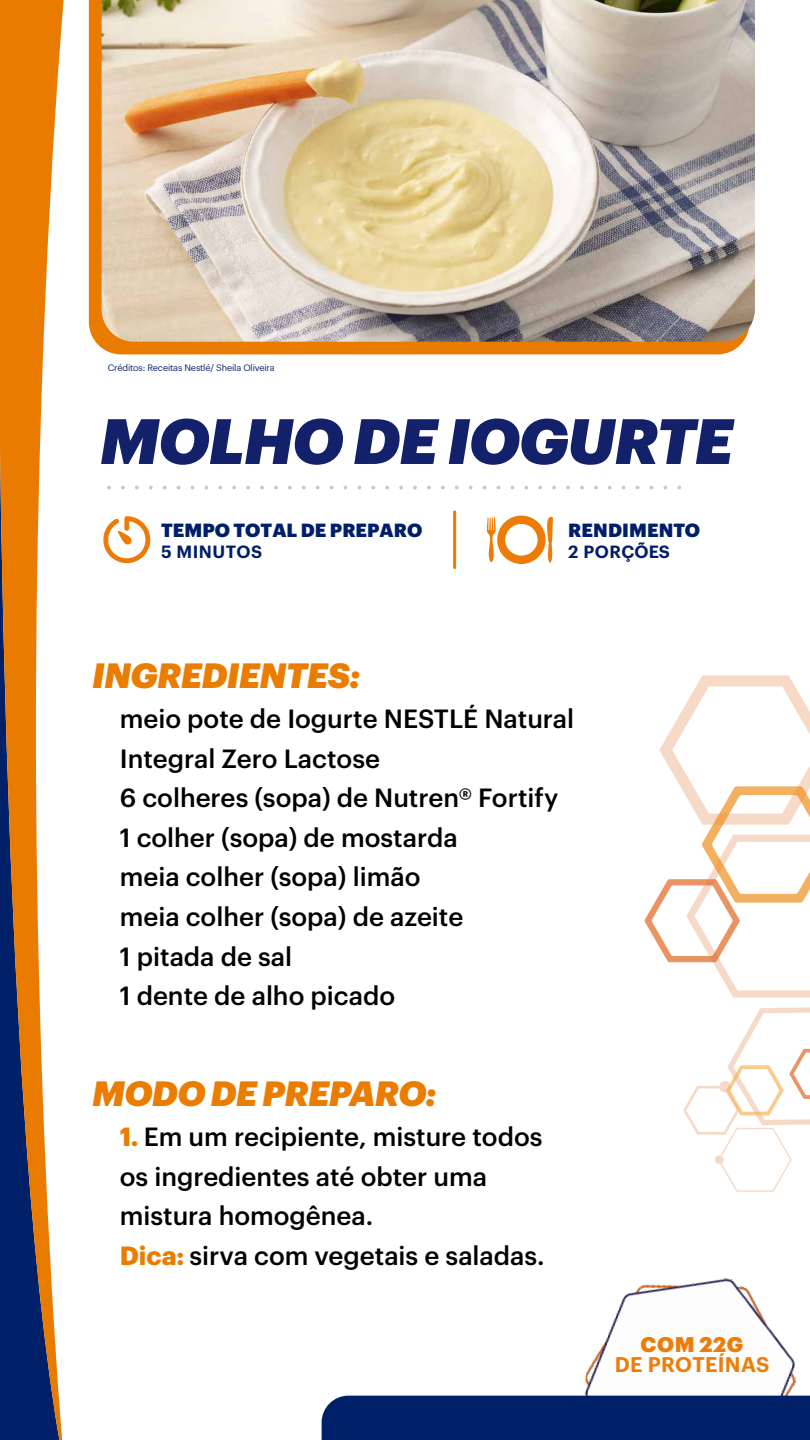
<style>
.page{position:relative;width:810px;height:1440px;background:#fff}
.page>*{position:absolute;margin:0;border:0;box-sizing:border-box;transform-origin:0 0}
.t1{font:italic 900 62.62px "Graphik";letter-spacing:-.02em;color:#13216a}
.t2{font:italic 900 34.42px "Graphik";letter-spacing:-.02em;color:#ea7c00}
.t3{font:500 25.8px/39.6px "Graphik";color:#000}
.t4{font:600 20.77px "Graphik";letter-spacing:.015em;color:#ed7d0a}
.t5{font:900 20.77px "Graphik";letter-spacing:.03em;color:#ed7d0a}
.t6{font:900 18.67px "Graphik";color:#001f69}
.t7{font:600 17.33px "Graphik";letter-spacing:.025em;color:#001f69}
.t8{font:9.15px "Graphik";letter-spacing:-.02em;color:#13216a}
.s1{font-weight:700;color:#ea7c00}
</style>
<div class="page">
<svg style="left:0;top:0;width:64px;height:1440px"></svg>
<svg style="left:645px;top:675px;width:165px;height:323px"></svg>
<svg style="left:683px;top:1007px;width:127px;height:185px"></svg>
<img style="left:580px;top:1278px;width:229px;height:118px">
<div style="left:322px;top:1396px;width:488px;height:44px;background:#002169"></div>
<svg style="left:107px;top:486px;width:572px;height:3px"></svg>
<svg style="left:487px;top:516px;width:66px;height:48px"></svg>
<svg style="left:103px;top:516px;width:48px;height:48px"></svg>
<hr style="left:453px;top:511px;width:3px;height:58px;background:#ec7c07;border-radius:2px">
<div style="left:89px;top:0;width:654px;height:354px;background:#e97c00"></div>
<img style="left:102px;top:0;width:653px;height:342px">
<p class="t8" style="left:108px;top:360px;width:168px">Créditos: Receitas Nestlé/ Sheila Oliveira</p>
<h1 class="t1" style="left:100px;top:392px;width:635px">MOLHO DE IOGURTE</h1>
<p class="t6" style="left:161px;top:515px;width:263px">TEMPO TOTAL DE PREPARO</p>
<p class="t7" style="left:161px;top:538px;width:103px">5 MINUTOS</p>
<p class="t6" style="left:568px;top:515px;width:133px">RENDIMENTO</p>
<p class="t7" style="left:568px;top:538px;width:103px">2 PORÇÕES</p>
<h2 class="t2" style="left:92px;top:649px;width:270px">INGREDIENTES:</h2>
<p class="t3" style="left:120px;top:697px;width:456px">meio pote de Iogurte NESTLÉ Natural<br>Integral Zero Lactose<br>6 colheres (sopa) de Nutren® Fortify<br>1 colher (sopa) de mostarda<br>meia colher (sopa) limão<br>meia colher (sopa) de azeite<br>1 pitada de sal<br>1 dente de alho picado</p>
<h2 class="t2" style="left:92px;top:1067px;width:346px">MODO DE PREPARO:</h2>
<p class="t3" style="left:120px;top:1115px;width:427px"><span class="s1">1.</span> Em um recipiente, misture todos os ingredientes até obter uma mistura homogênea.<br><span class="s1">Dica:</span> sirva com vegetais e saladas.</p>
<p class="t5" style="left:641px;top:1328px;width:104px">COM 22G</p>
<p class="t4" style="left:615px;top:1349px;width:156px">DE PROTEÍNAS</p>
</div>
